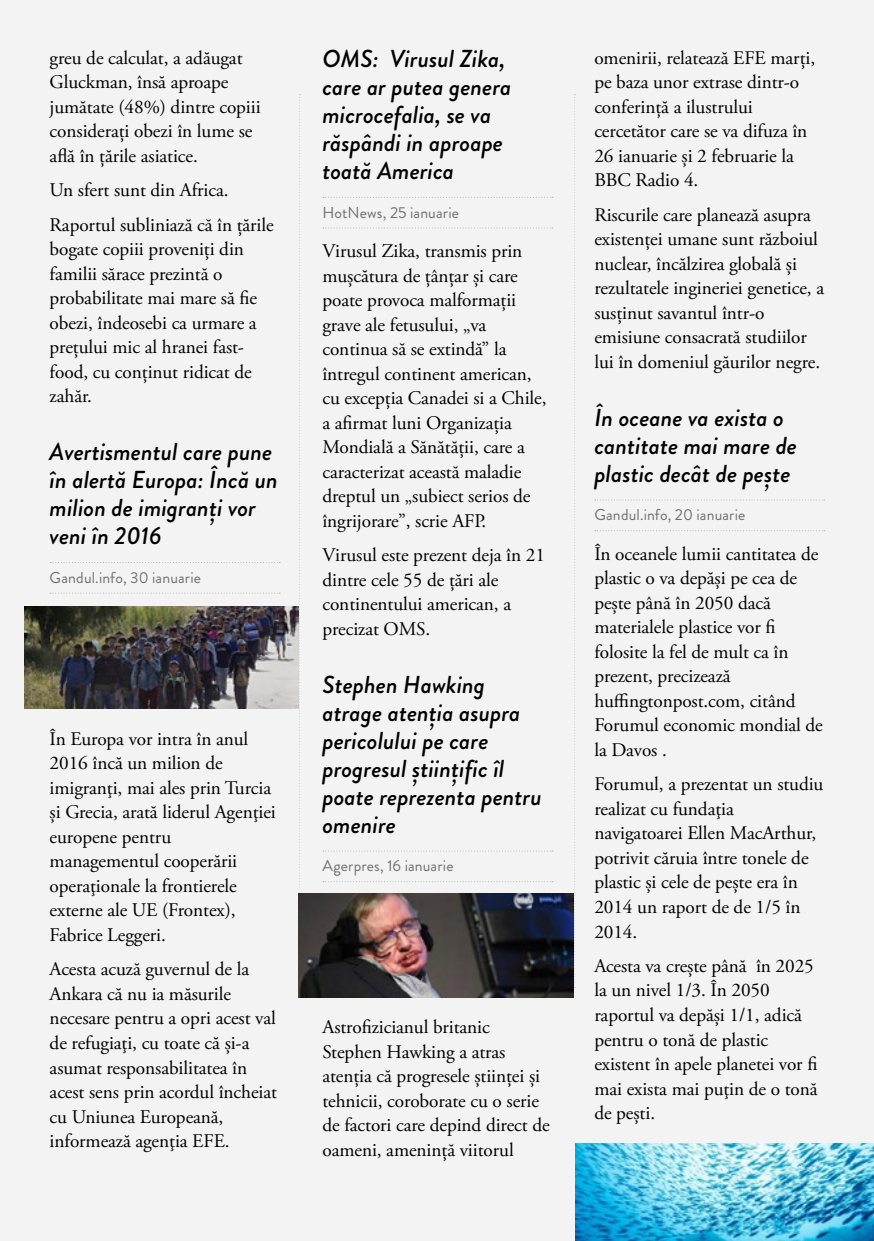
<style>
.page{position:relative;width:874px;height:1241px;background:#fff}
.page>*{position:absolute;margin:0;border:0;box-sizing:border-box;transform-origin:0 0}
.t1{font:italic 500 24.5px/28px "Brandon Grotesque";color:#000}
.t2{font:19.25px/24.5px "Adobe Garamond Pro";letter-spacing:-.005em;color:#000}
.t3{font:15.75px "Brandon Grotesque";letter-spacing:.01em;color:#706f6f}
</style>
<div class="page">
<div style="left:0;top:0;width:873px;height:1240px;background:#f3f3f3"></div>
<svg style="left:299px;top:94px;width:1px;height:799px"></svg>
<svg style="left:574px;top:94px;width:1px;height:892px"></svg>
<svg style="left:323px;top:197px;width:229px;height:1px"></svg>
<svg style="left:323px;top:227px;width:228px;height:1px"></svg>
<svg style="left:323px;top:850px;width:228px;height:1px"></svg>
<svg style="left:323px;top:881px;width:229px;height:1px"></svg>
<svg style="left:50px;top:562px;width:230px;height:1px"></svg>
<svg style="left:50px;top:592px;width:230px;height:1px"></svg>
<svg style="left:594px;top:499px;width:230px;height:1px"></svg>
<svg style="left:594px;top:530px;width:230px;height:1px"></svg>
<img style="left:299px;top:893px;width:274px;height:104px">
<img style="left:575px;top:1143px;width:298px;height:97px">
<img style="left:24px;top:606px;width:275px;height:102px">
<p class="t2" style="left:50px;top:46px;width:212px">greu de calculat, a adăugat<br>Gluckman, însă aproape jumătate (48%) dintre copiii considerați obezi în lume se află în țările asiatice.</p>
<p class="t2" style="left:50px;top:173px;width:225px;line-height:34.5px">Un sfert sunt din Africa.<br>Raportul subliniază că în țările</p>
<p class="t2" style="left:50px;top:237px;width:209px">bogate copiii proveniți din familii sărace prezintă o probabilitate mai mare să fie obezi, îndeosebi ca urmare a prețului mic al hranei fast&shy;food, cu conținut ridicat de zahăr.</p>
<p class="t1" style="left:50px;top:438px;width:230px">Avertismentul care pune în alertă Europa: Încă un milion de imigranţi vor veni în 2016</p>
<p class="t3" style="left:50px;top:566px;width:153px">Gandul.info, 30 ianuarie</p>
<p class="t2" style="left:50px;top:727px;width:227px">În Europa vor intra în anul<br>2016 încă un milion de imigranţi, mai ales prin Turcia şi Grecia, arată liderul Agenţiei europene pentru managementul cooperării operaţionale la frontierele externe ale UE (Frontex),<br>Fabrice Leggeri.</p>
<p class="t2" style="left:50px;top:957px;width:229px">Acesta acuză guvernul de la<br>Ankara că nu ia măsurile necesare pentru a opri acest val de refugiaţi, cu toate că şi-a asumat responsabilitatea în acest sens prin acordul încheiat cu Uniunea Europeană, informează agenţia EFE.</p>
<p class="t1" style="left:322px;top:45px;width:190px">OMS: Virusul Zika, care ar putea genera microcefalia, se va răspândi in aproape toată America</p>
<p class="t3" style="left:322px;top:201px;width:138px">HotNews, 25 ianuarie</p>
<p class="t2" style="left:322px;top:239px;width:225px">Virusul Zika, transmis prin mușcătura de țânțar și care poate provoca malformații grave ale fetusului, „va continua să se extindă” la întregul continent american, cu excepția Canadei si a Chile, a afirmat luni Organizația<br>Mondială a Sănătății, care a caracterizat această maladie dreptul un „subiect serios de îngrijorare”, scrie AFP.</p>
<p class="t2" style="left:322px;top:543px;width:224px">Virusul este prezent deja în 21 dintre cele 55 de țări ale continentului american, a precizat OMS.</p>
<p class="t1" style="left:322px;top:670px;width:221px">Stephen Hawking atrage atenția asupra pericolului pe care progresul științific îl poate reprezenta pentru omenire</p>
<p class="t3" style="left:322px;top:855px;width:132px">Agerpres, 16 ianuarie</p>
<p class="t2" style="left:322px;top:1015px;width:229px">Astrofizicianul britanic<br>Stephen Hawking a atras atenția că progresele științei și tehnicii, coroborate cu o serie de factori care depind direct de oameni, amenință viitorul</p>
<p class="t2" style="left:594px;top:46px;width:222px">omenirii, relatează EFE marți, pe baza unor extrase dintr-o conferință a ilustrului cercetător care se va difuza în<br>26 ianuarie și 2 februarie la<br>BBC Radio 4.</p>
<p class="t2" style="left:594px;top:203px;width:231px">Riscurile care planează asupra existenței umane sunt războiul nuclear, încălzirea globală și rezultatele ingineriei genetice, a susținut savantul într-o emisiune consacrată studiilor lui în domeniul găurilor negre.</p>
<p class="t1" style="left:594px;top:403px;width:204px">În oceane va exista o cantitate mai mare de plastic decât de peşte</p>
<p class="t3" style="left:594px;top:504px;width:152px">Gandul.info, 20 ianuarie</p>
<p class="t2" style="left:594px;top:542px;width:230px">În oceanele lumii cantitatea de plastic o va depăşi pe cea de peşte până în 2050 dacă materialele plastice vor fi folosite la fel de mult ca în prezent, precizează huffingtonpost.com, citând<br>Forumul economic mondial de la Davos .</p>
<p class="t2" style="left:594px;top:772px;width:230px">Forumul, a prezentat un studiu realizat cu fundaţia navigatoarei Ellen MacArthur, potrivit căruia între tonele de plastic şi cele de peşte era în<br>2014 un raport de de 1/5 în<br>2014.</p>
<p class="t2" style="left:594px;top:954px;width:225px">Acesta va creşte până în 2025 la un nivel 1/3. În 2050 raportul va depăşi 1/1, adică pentru o tonă de plastic existent în apele planetei vor fi mai exista mai puţin de o tonă de peşti.</p>
</div>
